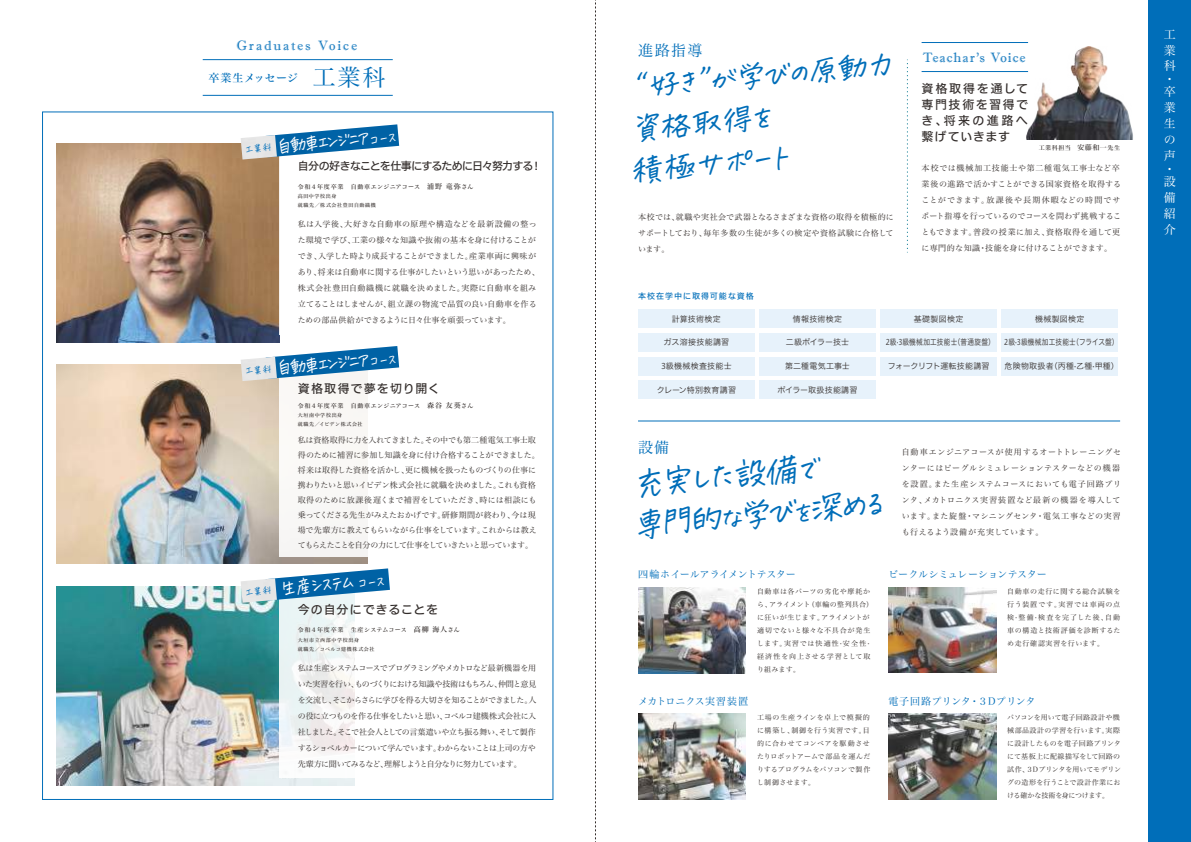
<style>
.page{position:relative;width:1191px;height:842px;background:#fff}
.page>*{position:absolute;margin:0;border:0;box-sizing:border-box;transform-origin:0 0}
.t1{font:31.9px/40.9px "hanatotyoutyo";color:#006eb9}
.t2{font:29.7px/41.8px "hanatotyoutyo";color:#006eb9}
.t3{font:18px "hanatotyoutyo";color:#fff;scale:.9 1}
.t4{font:18px "hanatotyoutyo";color:#fff;scale:.92 1}
.t5{font:15px "Hira Min Std W3";letter-spacing:.09em;color:#006eb9}
.t6{font:13.5px "Imprint MT Shadow";letter-spacing:.07em;color:#006eb9}
.t7{font:13.5px "Imprint MT Shadow";letter-spacing:.14em;color:#006eb9}
.t8{font:12px/16px "Hiragino UD Sans F Std W5";letter-spacing:.105em;color:#332d2b;text-align:justify}
.t9{font:12px/16px "Hira Min Std W3";color:#fff;text-align:justify}
.t10{font:12px "Hiragino UD Sans F Std W5";letter-spacing:.06em;color:#332d2b}
.t11{font:11px "Hiragino UD Sans F Std W5";letter-spacing:-.07em;color:#332d2b}
.t12{font:11px "Hira Min Std W5";letter-spacing:.025em;color:#006eb9}
.t13{font:10px "Hira Min Std W3";letter-spacing:-.01em;color:#006eb9}
.t14{font:10px "Hira Min Std W3";letter-spacing:-.03em;color:#006eb9}
.t15{font:10px "Hira Min Std W3";letter-spacing:.03em;color:#006eb9}
.t16{font:8px/16px "Hira Min Std W3";letter-spacing:.015em;color:#332d2b;text-align:justify}
.t17{font:8px/15px "Hira Min Std W3";letter-spacing:-.025em;color:#332d2b}
.t18{font:8px/16px "Hira Min Std W3";letter-spacing:.06em;color:#332d2b}
.t19{font:8px/16px "Hira Min Std W3";letter-spacing:.05em;color:#332d2b}
.t20{font:8px "Hiragino UD Sans F Std W3";letter-spacing:.03em;color:#332d2b}
.t21{font:8px "Hiragino UD Sans F Std W3";letter-spacing:.03em;color:#332d2b;scale:.83 1}
.t22{font:8px "Hiragino UD Sans F Std W5";letter-spacing:.125em;color:#006eb9}
.t23{font:8px "Hiragino UD Sans F Std W3";letter-spacing:-.01em;color:#332d2b}
.t24{font:8px "Hiragino UD Sans F Std W3";color:#332d2b}
.t25{font:7px/13px "Hira Min Std W3";letter-spacing:.045em;color:#332d2b;text-align:justify}
.t26{font:7px/13px "Hira Min Std W3";letter-spacing:.01em;color:#332d2b}
.t27{font:7px/13px "Hira Min Std W3";letter-spacing:.07em;color:#332d2b}
.t28{font:6px "Hira Min Std N W5";letter-spacing:.065em;color:#332d2b}
.t29{font:5px/9px "Hira Min Std N W5";letter-spacing:.12em;color:#332d2b}
.s1{font-family:"Hira Min Std W3";font-size:23.2px}
.s2{font-size:9.1px;color:#006eb9}
.s3{font-size:14px}
.s4{font-size:7px}
.s5{font-size:26.9px}
</style>
<div class="page">
<img style="left:57px;top:365px;width:311px;height:199px">
<img style="left:57px;top:586px;width:297px;height:199px">
<hr style="left:638px;top:421px;width:482px;height:1px;background:#006eb9">
<hr style="left:921px;top:71px;width:107px;height:1px;background:#006eb9">
<hr style="left:921px;top:42px;width:107px;height:1px;background:#006eb9">
<svg style="left:907px;top:60px;width:1px;height:193px"></svg>
<div style="left:280px;top:365px;width:273px;height:192px;background:#fff"></div>
<svg style="left:280px;top:603px;width:75px;height:175px;fill:#f0f5f5"></svg>
<div style="left:638px;top:309px;width:116px;height:19px;background:#e7f2fb"></div>
<div style="left:759px;top:309px;width:117px;height:19px;background:#e7f2fb"></div>
<div style="left:880px;top:309px;width:117px;height:19px;background:#e7f2fb"></div>
<div style="left:1001px;top:309px;width:117px;height:19px;background:#e7f2fb"></div>
<div style="left:638px;top:333px;width:116px;height:19px;background:#e7f2fb"></div>
<div style="left:759px;top:333px;width:117px;height:19px;background:#e7f2fb"></div>
<div style="left:880px;top:333px;width:117px;height:19px;background:#e7f2fb"></div>
<div style="left:1001px;top:333px;width:117px;height:19px;background:#e7f2fb"></div>
<div style="left:638px;top:357px;width:116px;height:18px;background:#e7f2fb"></div>
<div style="left:759px;top:357px;width:117px;height:18px;background:#e7f2fb"></div>
<div style="left:880px;top:357px;width:117px;height:18px;background:#e7f2fb"></div>
<div style="left:1001px;top:357px;width:117px;height:18px;background:#e7f2fb"></div>
<div style="left:638px;top:380px;width:116px;height:19px;background:#e7f2fb"></div>
<div style="left:759px;top:380px;width:117px;height:19px;background:#e7f2fb"></div>
<img style="left:638px;top:587px;width:107px;height:86px">
<img style="left:888px;top:587px;width:108px;height:86px">
<img style="left:638px;top:714px;width:107px;height:85px">
<img style="left:888px;top:714px;width:108px;height:85px">
<img style="left:1027px;top:47px;width:106px;height:93px">
<img style="left:241px;top:346px;width:158px;height:35px">
<img style="left:241px;top:568px;width:148px;height:35px">
<img style="left:57px;top:143px;width:222px;height:199px">
<img style="left:241px;top:124px;width:158px;height:35px">
<hr style="left:203px;top:95px;width:190px;height:1px;background:#006eb9">
<hr style="left:203px;top:59px;width:190px;height:1px;background:#006eb9">
<div style="left:1148px;top:0;width:43px;height:842px;background:#006eb9"></div>
<svg style="left:595px;top:0;width:1px;height:842px"></svg>
<h3 class="t7" style="left:236px;top:37px;width:122px">Graduates Voice</h3>
<h3 class="t12" style="left:208px;top:70px;width:178px">卒業生メッセージ <span class="s1">工業科</span></h3>
<h3 class="t3" style="left:244px;top:138px;width:170px;rotate:-5deg"><span class="s2">工業科</span> 自動車エンジニア<span class="s3">コース</span></h3>
<h3 class="t11" style="left:298px;top:158px;width:245px">自分の好きなことを仕事にするために日々努力する！</h3>
<p class="t28" style="left:298px;top:183px;width:177px">令和４年度卒業　自動車エンジニアコース　<span class="s4">浦野 竜弥</span>さん</p>
<p class="t29" style="left:298px;top:192px;width:80px">高田中学校出身<br>就職先／株式会社豊田自動織機</p>
<p class="t16" style="left:298px;top:216px;width:244px;text-align:left">私は入学後、大好きな自動車の原理や構造などを最新設備の整った環境で学び、工業の様々な知識や抜術の基本を身に付けることができ、入学した時より成長することができました。産業車両に興味があり、将来は自動車に関する仕事がしたいという思いがあったため、株式会社豊田自動織機に就職を決めました。実際に自動車を組み立てることはしませんが、組立課の物流で品質の良い自動車を作るための部品供給ができるように日々仕事を頑張っています。</p>
<h3 class="t3" style="left:244px;top:359px;width:170px;rotate:-5deg"><span class="s2">工業科</span> 自動車エンジニア<span class="s3">コース</span></h3>
<h3 class="t8" style="left:298px;top:380px;width:144px">資格取得で夢を切り開く</h3>
<p class="t28" style="left:298px;top:401px;width:177px">令和４年度卒業　自動車エンジニアコース　<span class="s4">森谷 友葵</span>さん</p>
<p class="t29" style="left:298px;top:411px;width:66px">大垣南中学校出身<br>就職先／イビデン株式会社</p>
<p class="t17" style="left:298px;top:432px;width:244px">私は資格取得に力を入れてきました。その中でも第二種電気工事士取得のために補習に参加し知識を身に付け合格することができました。将来は取得した資格を活かし、更に機械を扱ったものづくりの仕事に携わりたいと思いイビデン株式会社に就職を決めました。これも資格取得のために放課後遅くまで補習をしていただき、時には相談にも乗ってくださる先生がみえたおかげです。研修期間が終わり、今は現場で先輩方に教えてもらいながら仕事をしています。これからは教えてもらえたことを自分の力にして仕事をしていきたいと思っています。</p>
<h3 class="t4" style="left:244px;top:580px;width:154px;rotate:-5deg"><span class="s2">工業科</span> 生産システム<span class="s3">コース</span></h3>
<h3 class="t10" style="left:298px;top:601px;width:142px">今の自分にできることを</h3>
<p class="t28" style="left:298px;top:626px;width:163px">令和４年度卒業　生産システムコース　<span class="s4">高柳 海人</span>さん</p>
<p class="t29" style="left:298px;top:635px;width:78px">大垣市立西部中学校出身<br>就職先／コベルコ建機株式会社</p>
<p class="t16" style="left:298px;top:659px;width:240px">私は生産システムコースでプログラミングやメカトロなど最新機器を用いた実習を行い、ものづくりにおける知識や技術はもちろん、仲間と意見を交流し、そこからさらに学びを得る大切さを知ることができました。人の役に立つものを作る仕事をしたいと思い、コベルコ建機株式会社に入社しました。そこで社会人としての言葉遣いや立ち振る舞い、そして製作するショベルカーについて学んでいます。わからないことは上司の方や先輩方に聞いてみるなど、理解しようと自分なりに努力しています。</p>
<h3 class="t5" style="left:638px;top:39px;width:66px">進路指導</h3>
<h2 class="t2" style="left:622px;top:65px;width:273px;rotate:-5deg">“好き”が学びの原動力資格取得を<br>積極サポート</h2>
<p class="t16" style="left:638px;top:209px;width:257px">本校では、就職や実社会で武器となるさまざまな資格の取得を積極的にサポートしており、毎年多数の生徒が多くの検定や資格試験に合格しています。</p>
<h3 class="t6" style="left:923px;top:49px;width:104px">Teachar’s Voice</h3>
<h3 class="t8" style="left:921px;top:80px;width:108px">資格取得を通して専門技術を習得でき、将来の進路へ繋げていきます</h3>
<p class="t28" style="left:1038px;top:144px;width:83px">工業科担当　<span class="s4">安藤和一</span>先生</p>
<p class="t19" style="left:921px;top:160px;width:201px">本校では機械加工技能士や第二種電気工事士など卒業後の進路で活かすことができる国家資格を取得することができます。放課後や長期休暇などの時間でサポート指導を行っているのでコースを問わず挑戦することもできます。普段の授業に加え、資格取得を通して更に専門的な知識・技能を身に付けることができます。</p>
<p class="t22" style="left:638px;top:290px;width:117px">本校在学中に取得可能な資格</p>
<p class="t20" style="left:672px;top:313px;width:51px">計算技術検定</p>
<p class="t20" style="left:663px;top:336px;width:67px">ガス溶接技能講習</p>
<p class="t20" style="left:661px;top:360px;width:72px">3級機械検査技能士</p>
<p class="t20" style="left:656px;top:384px;width:81px">クレーン特別教育講習</p>
<p class="t20" style="left:792px;top:313px;width:51px">情報技術検定</p>
<p class="t24" style="left:786px;top:336px;width:65px">二級ボイラー技士</p>
<p class="t20" style="left:785px;top:360px;width:66px">第二種電気工事士</p>
<p class="t20" style="left:777px;top:384px;width:82px">ボイラー取扱技能講習</p>
<p class="t20" style="left:914px;top:313px;width:51px">基礎製図検定</p>
<p class="t21" style="left:885px;top:336px;width:133px">2級·3級機械加工技能士（普通旋盤）</p>
<p class="t23" style="left:887px;top:360px;width:103px">フォークリフト運転技能講習</p>
<p class="t20" style="left:1035px;top:313px;width:51px">機械製図検定</p>
<p class="t21" style="left:1004px;top:336px;width:139px">2級·3級機械加工技能士（フライス盤）</p>
<p class="t20" style="left:1004px;top:360px;width:116px">危険物取扱者（丙種·乙種·甲種）</p>
<h3 class="t5" style="left:638px;top:437px;width:33px">設備</h3>
<h1 class="t1" style="left:627px;top:462px;width:255px;rotate:-5deg">充実した設備で<br>専門的<span class="s5">な</span>学び<span class="s5">を</span>深める</h1>
<p class="t18" style="left:901px;top:444px;width:221px">自動車エンジニアコースが使用するオートトレーニングセンターにはビーグルシミュレーションテスターなどの機器を設置。また生産システムコースにおいても電子回路プリンタ、メカトロニクス実習装置など最新の機器を導入しています。また旋盤・マシニングセンタ・電気工事などの実習も行えるよう設備が充実しています。</p>
<p class="t14" style="left:638px;top:567px;width:159px">四輪ホイールアライメントテスター</p>
<p class="t13" style="left:888px;top:567px;width:160px">ビークルシミュレーションテスター</p>
<p class="t27" style="left:757px;top:584px;width:118px">自動車は各パーツの劣化や摩耗から、アライメント（車輪の整列具合）に狂いが生じます。アライメントが適切でないと様々な不具合が発生します。実習では快適性·安全性·経済性を向上させる学習として取り組みます。</p>
<p class="t25" style="left:1007px;top:584px;width:115px">自動車の走行に関する総合試験を行う装置です。実習では車両の点検·整備·検査を完了した後、自動車の構造と技術評価を診断するため走行確認実習を行います。</p>
<p class="t13" style="left:638px;top:694px;width:111px">メカトロニクス実習装置</p>
<p class="t15" style="left:888px;top:694px;width:149px">電子回路プリンタ・３Dプリンタ</p>
<p class="t25" style="left:757px;top:711px;width:115px">工場の生産ラインを卓上で模擬的に構築し、制御を行う実習です。目的に合わせてコンベアを駆動させたりロボットアームで部品を運んだりするプログラムをパソコンで製作し制御させます。</p>
<p class="t26" style="left:1007px;top:711px;width:115px">パソコンを用いて電子回路設計や機械部品設計の学習を行います。実際に設計したものを電子回路プリンタにて基板上に配線描写をして回路の試作、３Dプリンタを用いてモデリングの造形を行うことで設計作業における確かな技術を身につけます。</p>
<h3 class="t9" style="left:1163px;top:26px;width:13px">工業科</h3>
<h3 class="t9" style="left:1178px;top:76px;width:7px;rotate:90deg">･</h3>
<h3 class="t9" style="left:1163px;top:84px;width:13px">卒業生の声</h3>
<h3 class="t9" style="left:1178px;top:166px;width:7px;rotate:90deg">･</h3>
<h3 class="t9" style="left:1163px;top:173px;width:13px">設備紹介</h3>
</div>
